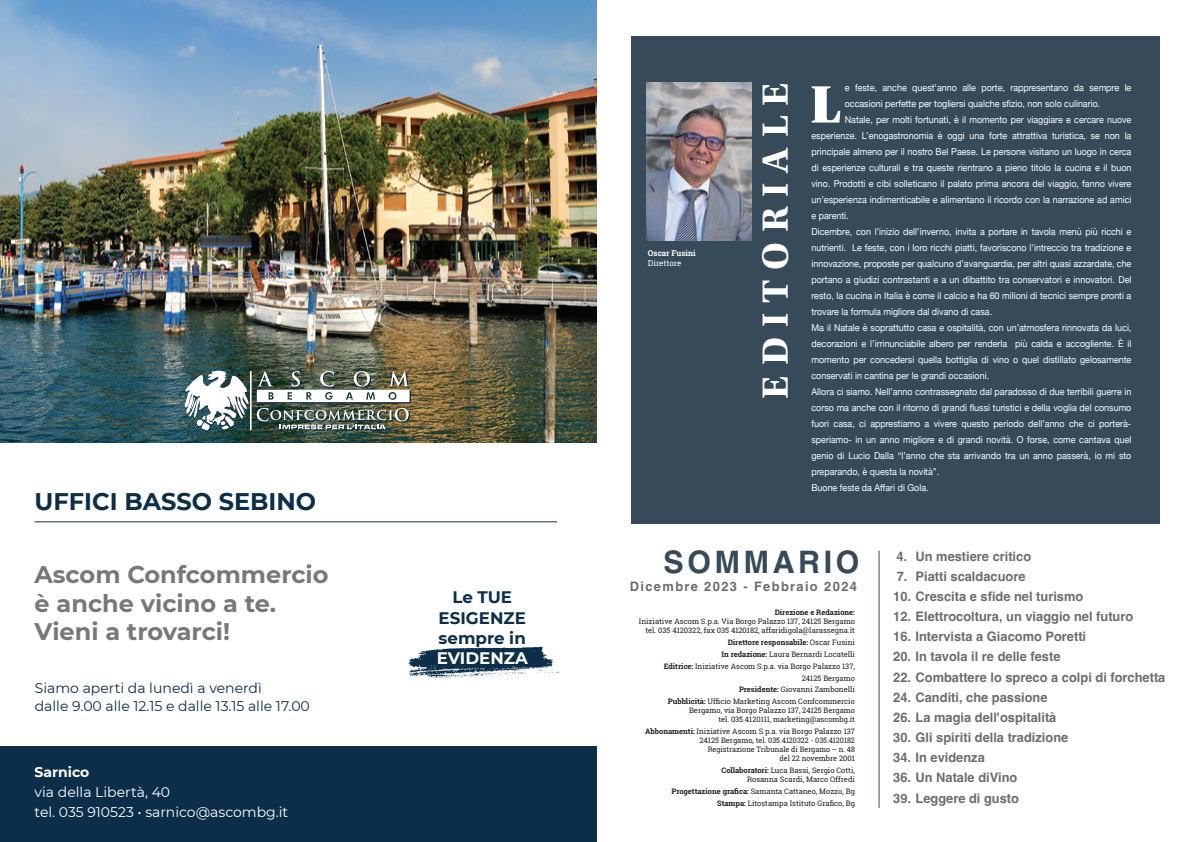
<style>
.page{position:relative;width:1191px;height:842px;background:#fff}
.page>*{position:absolute;margin:0;border:0;box-sizing:border-box;transform-origin:0 0}
.t1{font:55.6px "Utopia Std Black Headline";color:#fff;scale:.94 1}
.t2{font:700 38.3px "Utopia Std";letter-spacing:.26em;color:#fff}
.t3{font:700 31px "Helvetica LT Std";letter-spacing:.12em;color:#374a59}
.t4{font:700 24px/28.8px "Montserrat";color:#76787b}
.t5{font:700 24px "Montserrat";color:#0c2e49}
.t6{font:700 16.7px/20.3px "Montserrat";color:#0c2e49;text-align:center}
.t7{font:700 16.7px "Montserrat";color:#fff}
.t8{font:14px/18px "Montserrat";color:#0c2e49}
.t9{font:14px/20px "Montserrat";color:#fff}
.t10{font:700 14px "Montserrat";color:#fff}
.t11{font:700 13.1px "Helvetica";color:#6c6d70}
.t12{font:700 13.1px "Helvetica LT Std";letter-spacing:.11em;color:#6c6d70}
.t13{font:9.5px "Helvetica Neue";color:#fff;scale:.94 1}
.t14{font:700 8px "Roboto Slab";color:#fff}
.t15{font:8px "Roboto Slab";color:#fff}
.t16{font:7.5px/9px "Roboto Slab";color:#231f20;text-align:right}
.t17{font:700 7.5px "Roboto Slab";color:#231f20}
.s1{font-weight:700}
</style>
<div class="page">
<div style="left:631px;top:36px;width:528px;height:487px;background:#374a59"></div>
<img style="left:646px;top:83px;width:105px;height:158px">
<img style="left:0;top:0;width:597px;height:442px">
<hr style="left:35px;top:521px;width:522px;height:1px;background:#0c2e49">
<div style="left:0;top:747px;width:597px;height:95px;background:#0c2e49"></div>
<svg style="left:408px;top:646px;width:151px;height:34px"></svg>
<img style="left:185px;top:371px;width:226px;height:61px">
<hr style="left:878px;top:551px;width:1px;height:257px;background:#374a59">
<h3 class="t5" style="left:35px;top:484px;width:283px">UFFICI BASSO SEBINO</h3>
<h3 class="t4" style="left:35px;top:559px;width:295px">Ascom Confcommercio è anche vicino a te.<br>Vieni a trovarci!</h3>
<h3 class="t8" style="left:35px;top:678px;width:277px">Siamo aperti da lunedì a venerdì<br>dalle 9.00 alle 12.15 e dalle 13.15 alle 17.00</h3>
<h3 class="t10" style="left:35px;top:762px;width:56px">Sarnico</h3>
<h3 class="t9" style="left:35px;top:781px;width:255px">via della Libertà, 40<br>tel. 035 910523 • sarnico@ascombg.it</h3>
<h3 class="t6" style="left:438px;top:586px;width:89px">Le TUE<br>ESIGENZE sempre in</h3>
<h3 class="t7" style="left:437px;top:646px;width:93px">EVIDENZA</h3>
<p class="t14" style="left:648px;top:248px;width:49px">Oscar Fusini</p>
<p class="t15" style="left:648px;top:257px;width:35px">Direttore</p>
<h2 class="t2" style="left:753px;top:399px;width:318px;rotate:-90deg">EDITORIALE</h2>
<h1 class="t1" style="left:810px;top:75px;width:33px">L</h1>
<p class="t13" style="left:844px;top:80px;width:306px">e feste, anche quest’anno alle porte, rappresentano da sempre le</p>
<p class="t13" style="left:844px;top:96px;width:273px">occasioni perfette per togliersi qualche sfizio, non solo culinario.</p>
<p class="t13" style="left:844px;top:112px;width:306px">Natale, per molti fortunati, è il momento per viaggiare e cercare nuove</p>
<p class="t13" style="left:811px;top:128px;width:342px">esperienze. L’enogastronomia è oggi una forte attrattiva turistica, se non la</p>
<p class="t13" style="left:811px;top:144px;width:342px">principale almeno per il nostro Bel Paese. Le persone visitano un luogo in cerca</p>
<p class="t13" style="left:811px;top:160px;width:342px">di esperienze culturali e tra queste rientrano a pieno titolo la cucina e il buon</p>
<p class="t13" style="left:811px;top:176px;width:342px">vino. Prodotti e cibi solleticano il palato prima ancora del viaggio, fanno vivere</p>
<p class="t13" style="left:811px;top:192px;width:342px">un’esperienza indimenticabile e alimentano il ricordo con la narrazione ad amici</p>
<p class="t13" style="left:811px;top:208px;width:41px">e parenti.</p>
<p class="t13" style="left:811px;top:224px;width:342px">Dicembre, con l’inizio dell’inverno, invita a portare in tavola menù più ricchi e</p>
<p class="t13" style="left:811px;top:240px;width:342px">nutrienti. Le feste, con i loro ricchi piatti, favoriscono l’intreccio tra tradizione e</p>
<p class="t13" style="left:811px;top:256px;width:342px">innovazione, proposte per qualcuno d’avanguardia, per altri quasi azzardate, che</p>
<p class="t13" style="left:811px;top:272px;width:342px">portano a giudizi contrastanti e a un dibattito tra conservatori e innovatori. Del</p>
<p class="t13" style="left:811px;top:288px;width:342px">resto, la cucina in Italia è come il calcio e ha 60 milioni di tecnici sempre pronti a</p>
<p class="t13" style="left:811px;top:304px;width:194px">trovare la formula migliore dal divano di casa.</p>
<p class="t13" style="left:811px;top:320px;width:342px">Ma il Natale è soprattutto casa e ospitalità, con un’atmosfera rinnovata da luci,</p>
<p class="t13" style="left:811px;top:336px;width:342px">decorazioni e l’irrinunciabile albero per renderla più calda e accogliente. È il</p>
<p class="t13" style="left:811px;top:352px;width:342px">momento per concedersi quella bottiglia di vino o quel distillato gelosamente</p>
<p class="t13" style="left:811px;top:368px;width:190px">conservati in cantina per le grandi occasioni.</p>
<p class="t13" style="left:811px;top:384px;width:342px">Allora ci siamo. Nell’anno contrassegnato dal paradosso di due terribili guerre in</p>
<p class="t13" style="left:811px;top:400px;width:342px">corso ma anche con il ritorno di grandi flussi turistici e della voglia del consumo</p>
<p class="t13" style="left:811px;top:416px;width:342px">fuori casa, ci apprestiamo a vivere questo periodo dell’anno che ci porterà-</p>
<p class="t13" style="left:811px;top:432px;width:342px">speriamo- in un anno migliore e di grandi novità. O forse, come cantava quel</p>
<p class="t13" style="left:811px;top:448px;width:342px">genio di Lucio Dalla “l’anno che sta arrivando tra un anno passerà, io mi sto</p>
<p class="t13" style="left:811px;top:464px;width:137px">preparando, è questa la novità”.</p>
<p class="t13" style="left:811px;top:480px;width:126px">Buone feste da Affari di Gola.</p>
<h3 class="t3" style="left:663px;top:543px;width:197px">SOMMARIO</h3>
<h3 class="t12" style="left:629px;top:578px;width:229px">Dicembre 2023 - Febbraio 2024</h3>
<p class="t17" style="left:774px;top:607px;width:82px">Direzione e Redazione:</p>
<p class="t16" style="left:639px;top:617px;width:217px">Iniziative Ascom S.p.a. Via Borgo Palazzo 137, 24125 Bergamo tel. 035 4120322, fax 035 4120182, affaridigola@larassegna.it</p>
<p class="t16" style="left:663px;top:636px;width:193px;line-height:11.8px"><span class="s1">Direttore responsabile:</span> Oscar Fusini<br><span class="s1">In redazione:</span> Laura Bernardi Locatelli<br><span class="s1">Editrice:</span> Iniziative Ascom S.p.a. via Borgo Palazzo 137, 24125 Bergamo<br><span class="s1">Presidente:</span> Giovanni Zambonelli<br><span class="s1">Pubblicità:</span> Ufficio Marketing Ascom Confcommercio</p>
<p class="t16" style="left:689px;top:706px;width:167px">Bergamo, via Borgo Palazzo 137, 24125 Bergamo tel. 035.4120111, marketing@ascombg.it</p>
<p class="t16" style="left:645px;top:727px;width:211px"><span class="s1">Abbonamenti:</span> Iniziative Ascom S.p.a. via Borgo Palazzo 137<br>24125 Bergamo, tel. 035.4120322 - 035.4120182<br>Registrazione Tribunale di Bergamo – n. 48<br>del 22 novembre 2001</p>
<p class="t16" style="left:721px;top:766px;width:135px"><span class="s1">Collaboratori:</span> Luca Bassi, Sergio Cotti,<br>Rosanna Scardi, Marco Offredi</p>
<p class="t16" style="left:671px;top:785px;width:185px;line-height:11.8px"><span class="s1">Progettazione grafica:</span> Samanta Cattaneo, Mozzo, Bg<br><span class="s1">Stampa:</span> Litostampa Istituto Grafico, Bg</p>
<h3 class="t11" style="left:896px;top:548px;width:136px">4. Un mestiere critico</h3>
<h3 class="t11" style="left:896px;top:568px;width:130px">7. Piatti scaldacuore</h3>
<h3 class="t11" style="left:893px;top:588px;width:192px">10. Crescita e sfide nel turismo</h3>
<h3 class="t11" style="left:893px;top:608px;width:241px">12. Elettrocoltura, un viaggio nel futuro</h3>
<h3 class="t11" style="left:893px;top:629px;width:194px">16. Intervista a Giacomo Poretti</h3>
<h3 class="t11" style="left:893px;top:649px;width:169px">20. In tavola il re delle feste</h3>
<h3 class="t11" style="left:893px;top:669px;width:274px">22. Combattere lo spreco a colpi di forchetta</h3>
<h3 class="t11" style="left:893px;top:689px;width:156px">24. Canditi, che passione</h3>
<h3 class="t11" style="left:893px;top:709px;width:165px">26. La magia dell'ospitalità</h3>
<h3 class="t11" style="left:893px;top:729px;width:177px">30. Gli spiriti della tradizione</h3>
<h3 class="t11" style="left:893px;top:750px;width:93px">34. In evidenza</h3>
<h3 class="t11" style="left:893px;top:770px;width:126px">36. Un Natale diVino</h3>
<h3 class="t11" style="left:893px;top:790px;width:127px">39. Leggere di gusto</h3>
</div>
